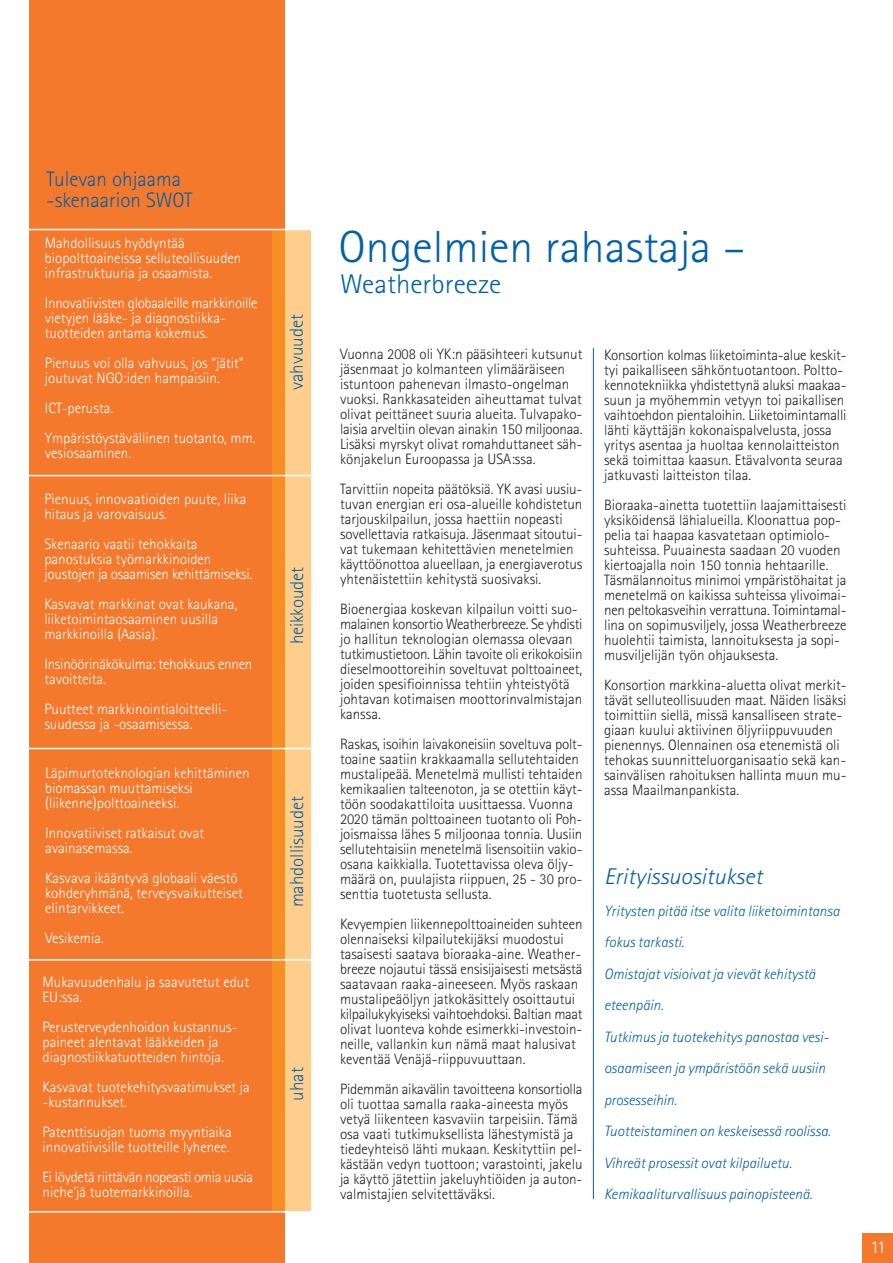
<style>
.page{position:relative;width:893px;height:1263px;background:#fff}
.page>*{position:absolute;margin:0;border:0;box-sizing:border-box;transform-origin:0 0}
.t1{font:300 45px "Rotis Sans Serif";color:#0061aa;scale:1.06 1}
.t2{font:300 27px "Rotis Sans Serif";color:#0061aa;scale:1.06 1}
.t3{font:italic 300 22.65px "Rotis Sans Serif";color:#0061aa;scale:1.06 1}
.t4{font:300 21px/21.5px "Rotis Sans Serif";color:#0061aa}
.t5{font:300 18.9px "Rotis Sans Serif";color:#0061aa}
.t6{font:300 18px "Rotis Sans Serif";color:#fff}
.t7{font:300 15px/15px "Rotis Sans Serif";color:#231f20}
.t8{font:300 15px/15px "Rotis Sans Serif";color:#fff}
.t9{font:italic 300 15px/31.5px "Rotis Sans Serif";color:#0061aa}
.t10{font:300 15px/15px "Rotis Sans Serif";letter-spacing:-.025em;color:#fff}
</style>
<div class="page">
<div style="left:29px;top:0;width:256px;height:1263px;background:#f4792c"></div>
<div style="left:272px;top:230px;width:38px;height:982px;background:#fece8c"></div>
<div style="left:272px;top:230px;width:13px;height:982px;background:#f78f24"></div>
<hr style="left:593px;top:348px;width:1px;height:851px;background:#0061aa">
<hr style="left:21px;top:475px;width:293px;height:1px;background:#fff">
<hr style="left:21px;top:748px;width:293px;height:1px;background:#fff">
<hr style="left:21px;top:959px;width:293px;height:1px;background:#fff">
<hr style="left:21px;top:229px;width:293px;height:1px;background:#fff">
<hr style="left:21px;top:1211px;width:293px;height:1px;background:#fff">
<div style="left:863px;top:1233px;width:30px;height:30px;background:#f4792c"></div>
<h3 class="t4" style="left:46px;top:170px;width:147px">Tulevan ohjaama -skenaarion SWOT</h3>
<p class="t8" style="left:45px;top:237px;width:198px">Mahdollisuus hyödyntää biopolttoaineissa selluteollisuuden infrastruktuuria ja osaamista.</p>
<p class="t8" style="left:45px;top:297px;width:214px">Innovatiivisten globaaleille markkinoille vietyjen lääke- ja diagnostiikka&shy;tuotteiden antama kokemus.</p>
<p class="t8" style="left:45px;top:357px;width:200px">Pienuus voi olla vahvuus, jos "jätit" joutuvat NGO:iden hampaisiin.</p>
<p class="t8" style="left:45px;top:394px;width:212px;line-height:30px">ICT-perusta.<br>Ympäristöystävällinen tuotanto, mm.</p>
<p class="t8" style="left:45px;top:447px;width:88px">vesiosaaminen.</p>
<p class="t8" style="left:44px;top:493px;width:204px">Pienuus, innovaatioiden puute, liika hitaus ja varovaisuus.</p>
<p class="t8" style="left:44px;top:538px;width:210px">Skenaario vaatii tehokkaita panostuksia työmarkkinoiden joustojen ja osaamisen kehittämiseksi.</p>
<p class="t8" style="left:44px;top:598px;width:194px">Kasvavat markkinat ovat kaukana, liiketoimintaosaaminen uusilla markkinoilla (Aasia).</p>
<p class="t8" style="left:44px;top:658px;width:210px">Insinöörinäkökulma: tehokkuus ennen tavoitteita.</p>
<p class="t8" style="left:44px;top:703px;width:185px">Puutteet markkinointialoitteelli&shy;suudessa ja -osaamisessa.</p>
<p class="t8" style="left:45px;top:767px;width:206px">Läpimurtoteknologian kehittäminen biomassan muuttamiseksi (liikenne)polttoaineeksi.</p>
<p class="t8" style="left:45px;top:827px;width:160px">Innovatiiviset ratkaisut ovat avainasemassa.</p>
<p class="t8" style="left:45px;top:872px;width:199px">Kasvava ikääntyvä globaali väestö kohderyhmänä, terveysvaikutteiset elintarvikkeet.</p>
<p class="t8" style="left:45px;top:932px;width:60px">Vesikemia.</p>
<p class="t8" style="left:43px;top:976px;width:208px">Mukavuudenhalu ja saavutetut edut<br>EU:ssa.</p>
<p class="t8" style="left:43px;top:1021px;width:196px">Perusterveydenhoidon kustannus&shy;paineet alentavat lääkkeiden ja diagnostiikkatuotteiden hintoja.</p>
<p class="t8" style="left:43px;top:1081px;width:209px">Kasvavat tuotekehitysvaatimukset ja -kustannukset.</p>
<p class="t8" style="left:43px;top:1126px;width:191px">Patenttisuojan tuoma myyntiaika innovatiivisille tuotteille lyhenee.</p>
<p class="t10" style="left:43px;top:1171px;width:212px">Ei löydetä riittävän nopeasti omia uusia niche'jä tuotemarkkinoilla.</p>
<p class="t5" style="left:290px;top:390px;width:77px;rotate:-90deg">vahvuudet</p>
<p class="t5" style="left:290px;top:644px;width:78px;rotate:-90deg">heikkoudet</p>
<p class="t5" style="left:290px;top:907px;width:113px;rotate:-90deg">mahdollisuudet</p>
<p class="t5" style="left:290px;top:1100px;width:35px;rotate:-90deg">uhat</p>
<h1 class="t1" style="left:339px;top:230px;width:386px">Ongelmien rahastaja –</h1>
<h2 class="t2" style="left:340px;top:275px;width:154px">Weatherbreeze</h2>
<p class="t7" style="left:340px;top:348px;width:244px">Vuonna 2008 oli YK:n pääsihteeri kutsunut jäsenmaat jo kolmanteen ylimääräiseen istuntoon pahenevan ilmasto-ongelman vuoksi. Rankkasateiden aiheuttamat tulvat olivat peittäneet suuria alueita. Tulvapako&shy;laisia arveltiin olevan ainakin 150 miljoonaa.<br>Lisäksi myrskyt olivat romahduttaneet säh&shy;könjakelun Euroopassa ja USA:ssa.</p>
<p class="t7" style="left:340px;top:483px;width:244px">Tarvittiin nopeita päätöksiä. YK avasi uusiu&shy;tuvan energian eri osa-alueille kohdistetun tarjouskilpailun, jossa haettiin nopeasti sovellettavia ratkaisuja. Jäsenmaat sitoutui&shy;vat tukemaan kehitettävien menetelmien käyttöönottoa alueellaan, ja energiaverotus yhtenäistettiin kehitystä suosivaksi.</p>
<p class="t7" style="left:340px;top:603px;width:244px">Bioenergiaa koskevan kilpailun voitti suo&shy;malainen konsortio Weatherbreeze. Se yhdisti jo hallitun teknologian olemassa olevaan tutkimustietoon. Lähin tavoite oli erikokoisiin dieselmoottoreihin soveltuvat polttoaineet, joiden spesifioinnissa tehtiin yhteistyötä johtavan kotimaisen moottorinvalmistajan kanssa.</p>
<p class="t7" style="left:340px;top:738px;width:244px">Raskas, isoihin laivakoneisiin soveltuva polt&shy;toaine saatiin krakkaamalla sellutehtaiden mustalipeää. Menetelmä mullisti tehtaiden kemikaalien talteenoton, ja se otettiin käyt&shy;töön soodakattiloita uusittaessa. Vuonna 2020 tämän polttoaineen tuotanto oli Poh&shy;joismaissa lähes 5 miljoonaa tonnia. Uusiin sellutehtaisiin menetelmä lisensoitiin vakio&shy;osana kaikkialla. Tuotettavissa oleva öljy&shy;määrä on, puulajista riippuen, 25 - 30 pro&shy;senttia tuotetusta sellusta.</p>
<p class="t7" style="left:340px;top:918px;width:244px">Kevyempien liikennepolttoaineiden suhteen olennaiseksi kilpailutekijäksi muodostui tasaisesti saatava bioraaka-aine. Weather&shy;breeze nojautui tässä ensisijaisesti metsästä saatavaan raaka-aineeseen. Myös raskaan mustalipeäöljyn jatkokäsittely osoittautui kilpailukykyiseksi vaihtoehdoksi. Baltian maat olivat luonteva kohde esimerkki-investoin&shy;neille, vallankin kun nämä maat halusivat keventää Venäjä-riippuvuuttaan.</p>
<p class="t7" style="left:340px;top:1083px;width:244px">Pidemmän aikavälin tavoitteena konsortiolla oli tuottaa samalla raaka-aineesta myös vetyä liikenteen kasvaviin tarpeisiin. Tämä osa vaati tutkimuksellista lähestymistä ja tiedeyhteisö lähti mukaan. Keskityttiin pel&shy;kästään vedyn tuottoon; varastointi, jakelu ja käyttö jätettiin jakeluyhtiöiden ja auton&shy;valmistajien selvitettäväksi.</p>
<p class="t7" style="left:604px;top:349px;width:244px">Konsortion kolmas liiketoiminta-alue keskit&shy;tyi paikalliseen sähköntuotantoon. Poltto&shy;kennotekniikka yhdistettynä aluksi maakaa&shy;suun ja myöhemmin vetyyn toi paikallisen vaihtoehdon pientaloihin. Liiketoimintamalli lähti käyttäjän kokonaispalvelusta, jossa yritys asentaa ja huoltaa kennolaitteiston sekä toimittaa kaasun. Etävalvonta seuraa jatkuvasti laitteiston tilaa.</p>
<p class="t7" style="left:604px;top:499px;width:244px">Bioraaka-ainetta tuotettiin laajamittaisesti yksiköidensä lähialueilla. Kloonattua pop&shy;pelia tai haapaa kasvatetaan optimiolo&shy;suhteissa. Puuainesta saadaan 20 vuoden kiertoajalla noin 150 tonnia hehtaarille.<br>Täsmälannoitus minimoi ympäristöhaitat ja menetelmä on kaikissa suhteissa ylivoimai&shy;nen peltokasveihin verrattuna. Toimintamal&shy;lina on sopimusviljely, jossa Weatherbreeze huolehtii taimista, lannoituksesta ja sopi&shy;musviljelijän työn ohjauksesta.</p>
<p class="t7" style="left:604px;top:679px;width:244px">Konsortion markkina-aluetta olivat merkit&shy;tävät selluteollisuuden maat. Näiden lisäksi toimittiin siellä, missä kansalliseen strate&shy;giaan kuului aktiivinen öljyriippuvuuden pienennys. Olennainen osa etenemistä oli tehokas suunnitteluorganisaatio sekä kan&shy;sainvälisen rahoituksen hallinta muun mu&shy;assa Maailmanpankista.</p>
<h3 class="t3" style="left:604px;top:868px;width:151px">Erityissuositukset</h3>
<p class="t9" style="left:604px;top:896px;width:237px">Yritysten pitää itse valita liiketoimintansa fokus tarkasti.<br>Omistajat visioivat ja vievät kehitystä eteenpäin.<br>Tutkimus ja tuotekehitys panostaa vesi&shy;osaamiseen ja ympäristöön sekä uusiin prosesseihin.<br>Tuotteistaminen on keskeisessä roolissa.<br>Vihreät prosessit ovat kilpailuetu.<br>Kemikaaliturvallisuus painopisteenä.</p>
<p class="t6" style="left:870px;top:1240px;width:17px">11</p>
</div>
